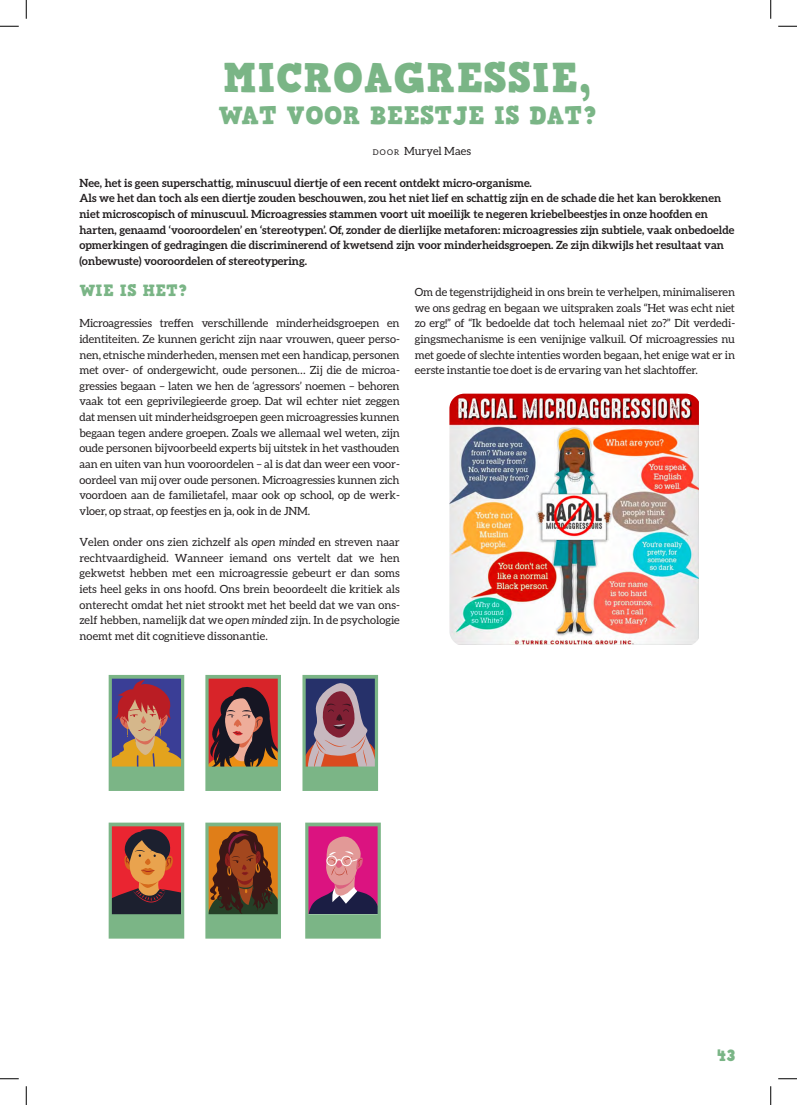
<style>
.page{position:relative;width:797px;height:1105px;background:#fff}
.page>*{position:absolute;margin:0;border:0;box-sizing:border-box;transform-origin:0 0}
.titel{font:41.25px "HVD Comic Serif Pro";letter-spacing:.02em;color:#7ab586}
.ondertitel{font:25px "HVD Comic Serif Pro";letter-spacing:.02em;color:#7ab586}
.tussentitel{font:16.25px "HVD Comic Serif Pro";letter-spacing:.02em;color:#7ab586}
.bodytekst{font:11.25px/15.6px "Aleo";letter-spacing:-.01em;color:#231f20;text-align:justify}
.inleiding{font:700 11.25px/15.6px "Aleo";color:#231f20}
.auteur{font:11.25px "Aleo";color:#231f20}
.s1{font-size:7.88px}
.s2{font-style:italic}
</style>
<div class="page">
<svg style="left:108px;top:675px;width:273px;height:264px"></svg>
<svg style="left:205px;top:675px;width:76px;height:116px;background:#8b6452"></svg>
<svg style="left:109px;top:823px;width:75px;height:115px;background:#92614c"></svg>
<svg style="left:205px;top:823px;width:76px;height:115px;background:#7f663c"></svg>
<svg style="left:302px;top:675px;width:76px;height:116px;background:#837d7e"></svg>
<svg style="left:109px;top:675px;width:75px;height:116px;background:#8d7a6c"></svg>
<svg style="left:305px;top:823px;width:76px;height:115px;background:#a76281"></svg>
<img style="left:449px;top:394px;width:250px;height:251px">
<svg style="left:0;top:25px;width:19px;height:2px"></svg>
<svg style="left:778px;top:25px;width:19px;height:2px"></svg>
<svg style="left:0;top:1078px;width:19px;height:1px"></svg>
<svg style="left:778px;top:1078px;width:19px;height:1px"></svg>
<svg style="left:25px;top:0;width:2px;height:19px"></svg>
<svg style="left:25px;top:1086px;width:2px;height:19px"></svg>
<svg style="left:770px;top:0;width:1px;height:19px"></svg>
<svg style="left:770px;top:1086px;width:1px;height:19px"></svg>
<p class="titel" style="left:224px;top:46px;width:369px">MICROAGRESSIE,</p>
<p class="ondertitel" style="left:218px;top:96px;width:379px">WAT VOOR BEESTJE IS DAT?</p>
<p class="auteur" style="left:373px;top:145px;width:100px"><span class="s1">D O O R</span> Muryel Maes</p>
<p class="inleiding" style="left:79px;top:175px;width:454px">Nee, het is geen superschattig, minuscuul diertje of een recent ontdekt micro-organisme.</p>
<p class="inleiding" style="left:79px;top:190px;width:656px">Als we het dan toch als een diertje zouden beschouwen, zou het niet lief en schattig zijn en de schade die het kan berokkenen niet microscopisch of minuscuul. Microagressies stammen voort uit moeilijk te negeren kriebelbeestjes in onze hoofden en harten, genaamd ‘vooroordelen’ en ‘stereotypen’. Of, zonder de dierlijke metaforen: microagressies zijn subtiele, vaak onbedoelde opmerkingen of gedragingen die discriminerend of kwetsend zijn voor minderheidsgroepen. Ze zijn dikwijls het resultaat van (onbewuste) vooroordelen of stereotypering.</p>
<p class="tussentitel" style="left:79px;top:278px;width:109px">WIE IS HET?</p>
<p class="bodytekst" style="left:79px;top:315px;width:322px">Microagressies treffen verschillende minderheidsgroepen en identiteiten. Ze kunnen gericht zijn naar vrouwen, queer perso&shy;nen, etnische minderheden, mensen met een handicap, personen met over- of ondergewicht, oude personen… Zij die de microa&shy;gressies begaan – laten we hen de ‘agressors’ noemen – behoren vaak tot een geprivilegieerde groep. Dat wil echter niet zeggen dat mensen uit minderheidsgroepen geen microagressies kunnen begaan tegen andere groepen. Zoals we allemaal wel weten, zijn oude personen bijvoorbeeld experts bij uitstek in het vasthouden aan en uiten van hun vooroordelen – al is dat dan weer een voor&shy;oordeel van mij over oude personen. Microagressies kunnen zich voordoen aan de familietafel, maar ook op school, op de werk&shy;vloer, op straat, op feestjes en ja, ook in de JNM.</p>
<p class="bodytekst" style="left:79px;top:534px;width:322px">Velen onder ons zien zichzelf als <span class="s2">open minded</span> en streven naar rechtvaardigheid. Wanneer iemand ons vertelt dat we hen gekwetst hebben met een microagressie gebeurt er dan soms iets heel geks in ons hoofd. Ons brein beoordeelt die kritiek als onterecht omdat het niet strookt met het beeld dat we van ons&shy;zelf hebben, namelijk dat we <span class="s2">open minded</span> zijn. In de psychologie noemt met dit cognitieve dissonantie.</p>
<p class="bodytekst" style="left:415px;top:284px;width:322px">Om de tegenstrijdigheid in ons brein te verhelpen, minimaliseren we ons gedrag en begaan we uitspraken zoals “Het was echt niet zo erg!” of “Ik bedoelde dat toch helemaal niet zo?” Dit verdedi&shy;gingsmechanisme is een venijnige valkuil. Of microagressies nu met goede of slechte intenties worden begaan, het enige wat er in eerste instantie toe doet is de ervaring van het slachtoffer.</p>
<h3 class="tussentitel" style="left:717px;top:1042px;width:20px">43</h3>
</div>
